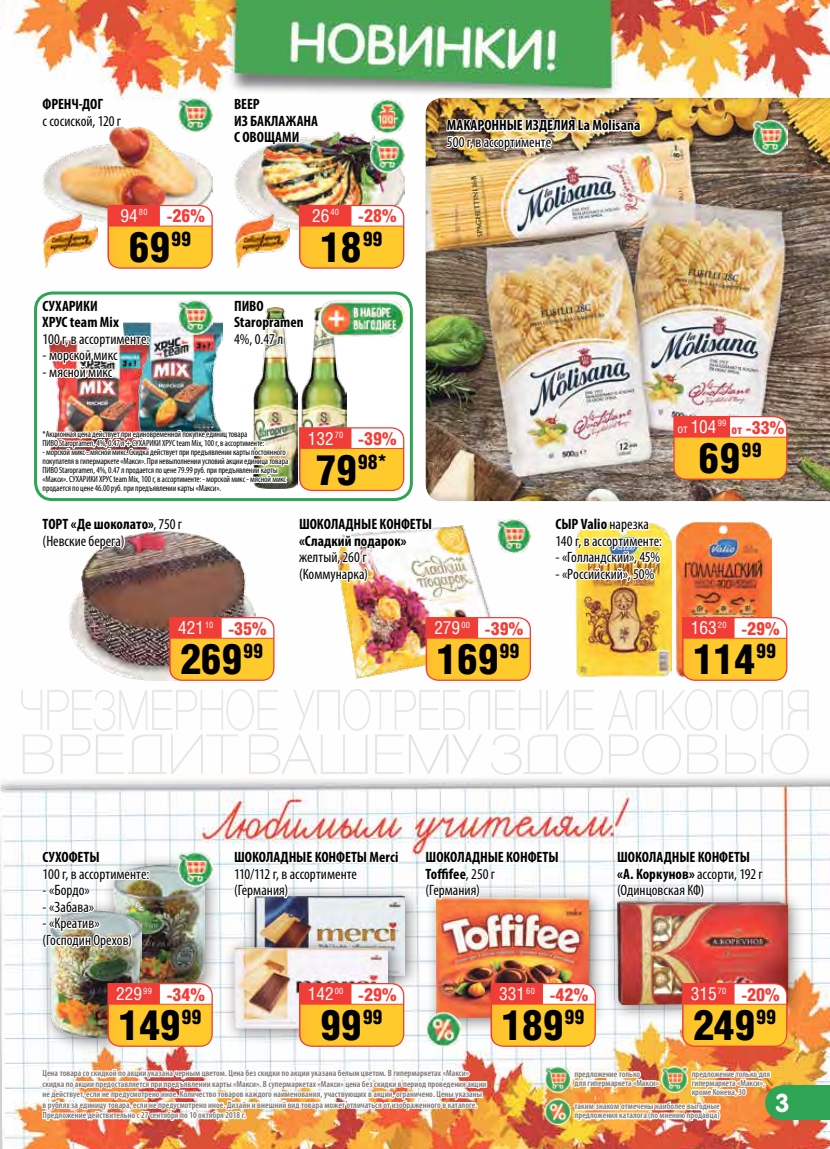
<style>
.page{position:relative;width:830px;height:1149px;background:#fff}
.page>*{position:absolute;margin:0;border:0;box-sizing:border-box;transform-origin:0 0}
.t1{font:900 42px "Helios Cond";letter-spacing:-.01em;color:#000}
.t2{font:700 25.5px "Rotonda C";color:#fff}
.t3{font:900 20.1px "Helios Cond";color:#000}
.t4{font:900 18px "Helios Cond";color:#f13d37}
.t5{font:condensed 15px/16.5px "Myriad Pro";letter-spacing:.005em;color:#000}
.t6{font:700 condensed 15px/16.5px "Myriad Pro";color:#000}
.t7{font:600 condensed 9px/10.5px "Myriad Pro";letter-spacing:.005em;color:#787370}
.t8{font:condensed 9px/9px "Myriad Pro";letter-spacing:-.01em;color:#000}
.s1{font-family:"Helios Cond C";font-weight:400;color:#fff}
.s2{font-weight:700}
.s3{font-size:42px}
.s4{font-family:"Helios Cond C";font-weight:400;font-size:12px;color:#fff}
.s5{font-family:"Helios Cond C";font-weight:400;font-size:12px}
.s6{font-size:12px}
.s7{font-size:12px;color:#fff}
.s8{font-weight:400}
</style>
<div class="page">
<img style="left:0;top:0;width:829px;height:1148px">
<div style="left:782px;top:1084px;width:47px;height:35px;background:#30a455"></div>
<div style="left:223px;top:935px;width:181px;height:110px;background:#000;opacity:.51"></div>
<img style="left:234px;top:956px;width:154px;height:20px">
<img style="left:158px;top:956px;width:46px;height:20px">
<div style="left:39px;top:899px;width:119px;height:155px;background:#000;opacity:.51"></div>
<img style="left:50px;top:956px;width:91px;height:20px">
<div style="left:426px;top:886px;width:179px;height:147px;background:#000;opacity:.51"></div>
<img style="left:436px;top:956px;width:152px;height:20px">
<div style="left:606px;top:889px;width:198px;height:132px;background:#000;opacity:.51"></div>
<img style="left:617px;top:956px;width:170px;height:20px">
<img style="left:40px;top:976px;width:747px;height:160px">
<img style="left:234px;top:129px;width:170px;height:76px">
<img style="left:43px;top:126px;width:170px;height:79px">
<img style="left:675px;top:521px;width:96px;height:154px">
<img style="left:575px;top:522px;width:95px;height:153px">
<img style="left:68px;top:602px;width:188px;height:78px">
<div style="left:412px;top:88px;width:417px;height:413px;background:#000;opacity:.3"></div>
<svg style="left:41px;top:96px;width:82px;height:42px"></svg>
<img style="left:178px;top:98px;width:35px;height:35px">
<svg style="left:169px;top:617px;width:105px;height:63px;background:#fbb34f"></svg>
<svg style="left:681px;top:617px;width:106px;height:63px;background:#fbb24f"></svg>
<img style="left:444px;top:27px;width:198px;height:139px">
<img style="left:752px;top:119px;width:35px;height:35px">
<img style="left:232px;top:41px;width:88px;height:132px">
<img style="left:369px;top:138px;width:35px;height:35px">
<img style="left:369px;top:99px;width:35px;height:35px">
<img style="left:337px;top:525px;width:160px;height:153px">
<img style="left:39px;top:205px;width:394px;height:397px">
<svg style="left:425px;top:617px;width:105px;height:63px;background:#fbb34f"></svg>
<img style="left:496px;top:518px;width:34px;height:35px">
<svg style="left:673px;top:416px;width:114px;height:63px;background:#fab24e"></svg>
<img style="left:425px;top:1011px;width:35px;height:35px">
<img style="left:21px;top:689px;width:787px;height:267px">
<img style="left:553px;top:426px;width:109px;height:165px">
<h3 class="t6" style="left:43px;top:95px;width:62px">ФРЕНЧ-ДОГ</h3>
<h3 class="t5" style="left:43px;top:112px;width:80px">с сосиской, 120 г</h3>
<h3 class="t6" style="left:234px;top:95px;width:85px">ВЕЕР<br>ИЗ БАКЛАЖАНА<br>С ОВОЩАМИ</h3>
<h3 class="t6" style="left:446px;top:117px;width:195px">МАКАРОННЫЕ ИЗДЕЛИЯ La Molisana</h3>
<h3 class="t5" style="left:446px;top:133px;width:106px">500 г, в ассортименте</h3>
<h3 class="t4" style="left:120px;top:206px;width:86px"><span class="s1">94</span><sup>80</sup> -26%</h3>
<h3 class="t4" style="left:312px;top:206px;width:86px"><span class="s1">26</span><sup>40</sup> -28%</h3>
<h1 class="t1" style="left:129px;top:223px;width:64px">69<sup>99</sup></h1>
<h1 class="t1" style="left:320px;top:223px;width:64px">18<sup>99</sup></h1>
<h3 class="t6" style="left:43px;top:297px;width:78px">СУХАРИКИ<br>ХРУС team Mix</h3>
<h3 class="t5" style="left:43px;top:330px;width:108px">100 г, в ассортименте:</h3>
<h3 class="t5" style="left:43px;top:347px;width:77px">- морской микс</h3>
<h3 class="t5" style="left:43px;top:363px;width:71px">- мясной микс</h3>
<h3 class="t6" style="left:234px;top:297px;width:71px">ПИВО<br>Staropramen</h3>
<h3 class="t5" style="left:234px;top:330px;width:51px">4%, 0.47 л</h3>
<p class="t8" style="left:43px;top:429px;width:223px">*Акционная цена действует при единовременной покупке единиц товара<br>ПИВО Staropramen, 4%, 0.47 л + СУХАРИКИ ХРУС team Mix, 100 г, в ассортименте:</p>
<p class="t8" style="left:43px;top:447px;width:247px">- морской микс - мясной микс. Скидка действует при предъявлении карты постоянного покупателя в гипермаркете «Макси». При невыполнении условий акции единица товара ПИВО Staropramen, 4%, 0.47 л продается по цене 79.99 руб. при предъявлении карты «Макси». СУХАРИКИ ХРУС team Mix, 100 г, в ассортименте: - морской микс - мясной микс продается по цене 46.00 руб. при предъявлении карты «Макси».</p>
<h3 class="t5" style="left:43px;top:516px;width:141px"><span class="s2">ТОРТ «Де шоколато»</span>, 750 г (Невские берега)</h3>
<h3 class="t4" style="left:307px;top:428px;width:90px"><span class="s1">132</span><sup>70</sup> -39%</h3>
<h3 class="t3" style="left:315px;top:450px;width:73px"><span class="s3">79</span>98*</h3>
<h3 class="t6" style="left:299px;top:515px;width:134px">ШОКОЛАДНЫЕ КОНФЕТЫ «Сладкий подарок»</h3>
<h3 class="t5" style="left:299px;top:549px;width:70px">желтый, 260 г (Коммунарка)</h3>
<h3 class="t4" style="left:178px;top:617px;width:90px"><span class="s1">421</span><sup>10</sup> -35%</h3>
<h1 class="t1" style="left:180px;top:635px;width:84px">269<sup>99</sup></h1>
<h3 class="t4" style="left:434px;top:617px;width:90px"><span class="s1">279</span><sup>00</sup> -39%</h3>
<h1 class="t1" style="left:436px;top:635px;width:84px">169<sup>99</sup></h1>
<h3 class="t4" style="left:677px;top:417px;width:108px"><span class="s4">от</span><span class="s5">.</span><span class="s1">104</span><sup>99</sup> <span class="s6">от</span><span class="s7">.</span>-33%</h3>
<h1 class="t1" style="left:698px;top:434px;width:65px">69<sup>99</sup></h1>
<h3 class="t5" style="left:555px;top:516px;width:108px"><span class="s2">СЫР Valio</span> нарезка<br>140 г, в ассортименте:</h3>
<h3 class="t5" style="left:555px;top:549px;width:106px">- «Голландский», 45%</h3>
<h3 class="t5" style="left:555px;top:565px;width:100px">- «Российский», 50%</h3>
<h3 class="t4" style="left:690px;top:617px;width:90px"><span class="s1">163</span><sup>20</sup> -29%</h3>
<h1 class="t1" style="left:692px;top:635px;width:84px">114<sup>99</sup></h1>
<h3 class="t6" style="left:43px;top:848px;width:59px">СУХОФЕТЫ</h3>
<h3 class="t5" style="left:43px;top:865px;width:108px">100 г, в ассортименте:</h3>
<h3 class="t5" style="left:43px;top:881px;width:49px">- «Бордо»</h3>
<h3 class="t5" style="left:43px;top:898px;width:53px">- «Забава»</h3>
<h3 class="t5" style="left:43px;top:914px;width:91px">- «Креатив» (Господин Орехов)</h3>
<h3 class="t6" style="left:234px;top:848px;width:166px">ШОКОЛАДНЫЕ КОНФЕТЫ Merсi</h3>
<h3 class="t5" style="left:234px;top:865px;width:124px">110/112 г, в ассортименте (Германия)</h3>
<h3 class="t6" style="left:425px;top:848px;width:134px">ШОКОЛАДНЫЕ КОНФЕТЫ<br>Toffifee<span class="s8">, 250 г<br>(Германия)</span></h3>
<h3 class="t6" style="left:617px;top:848px;width:147px">ШОКОЛАДНЫЕ КОНФЕТЫ «А. Коркунов» <span class="s8">ассорти, 192 г (Одинцовская КФ)</span></h3>
<h3 class="t4" style="left:116px;top:983px;width:90px"><span class="s1">229</span><sup>99</sup> -34%</h3>
<h3 class="t4" style="left:307px;top:983px;width:90px"><span class="s1">142</span><sup>00</sup> -29%</h3>
<h3 class="t4" style="left:499px;top:983px;width:90px"><span class="s1">331</span><sup>60</sup> -42%</h3>
<h3 class="t4" style="left:690px;top:983px;width:90px"><span class="s1">315</span><sup>70</sup> -20%</h3>
<h1 class="t1" style="left:118px;top:1001px;width:84px">149<sup>99</sup></h1>
<h1 class="t1" style="left:320px;top:1001px;width:64px">99<sup>99</sup></h1>
<h1 class="t1" style="left:501px;top:1001px;width:84px">189<sup>99</sup></h1>
<h1 class="t1" style="left:692px;top:1001px;width:84px">249<sup>99</sup></h1>
<p class="t7" style="left:43px;top:1067px;width:445px">Цена товара со скидкой по акции указана черным цветом. Цена без скидки по акции указана белым цветом. В гипермаркетах «Макси» скидка по акции предоставляется при предъявлении карты «Макси». В супермаркетах «Макси» цена без скидки в период проведения акции не действует, если не предусмотрено иное. Количество товаров каждого наименования, участвующих в акции, ограничено. Цены указаны в рублях за единицу товара, если не предусмотрено иное. Дизайн и внешний вид товара может отличаться от изображенного в каталоге.<br>Предложение действительно с 27 сентября по 10 октября 2018 г.</p>
<p class="t7" style="left:574px;top:1068px;width:86px;line-height:9px">предложение только<br>для гипермаркета «Макси»</p>
<p class="t7" style="left:691px;top:1068px;width:80px;line-height:9px">предложение только для гипермаркета «Макси», кроме Конева, 30</p>
<h2 class="t2" style="left:774px;top:1087px;width:16px">3</h2>
<p class="t7" style="left:574px;top:1101px;width:147px;line-height:9px">таким знаком отмечены наиболее выгодные предложения каталога (по мнению продавца)</p>
</div>
